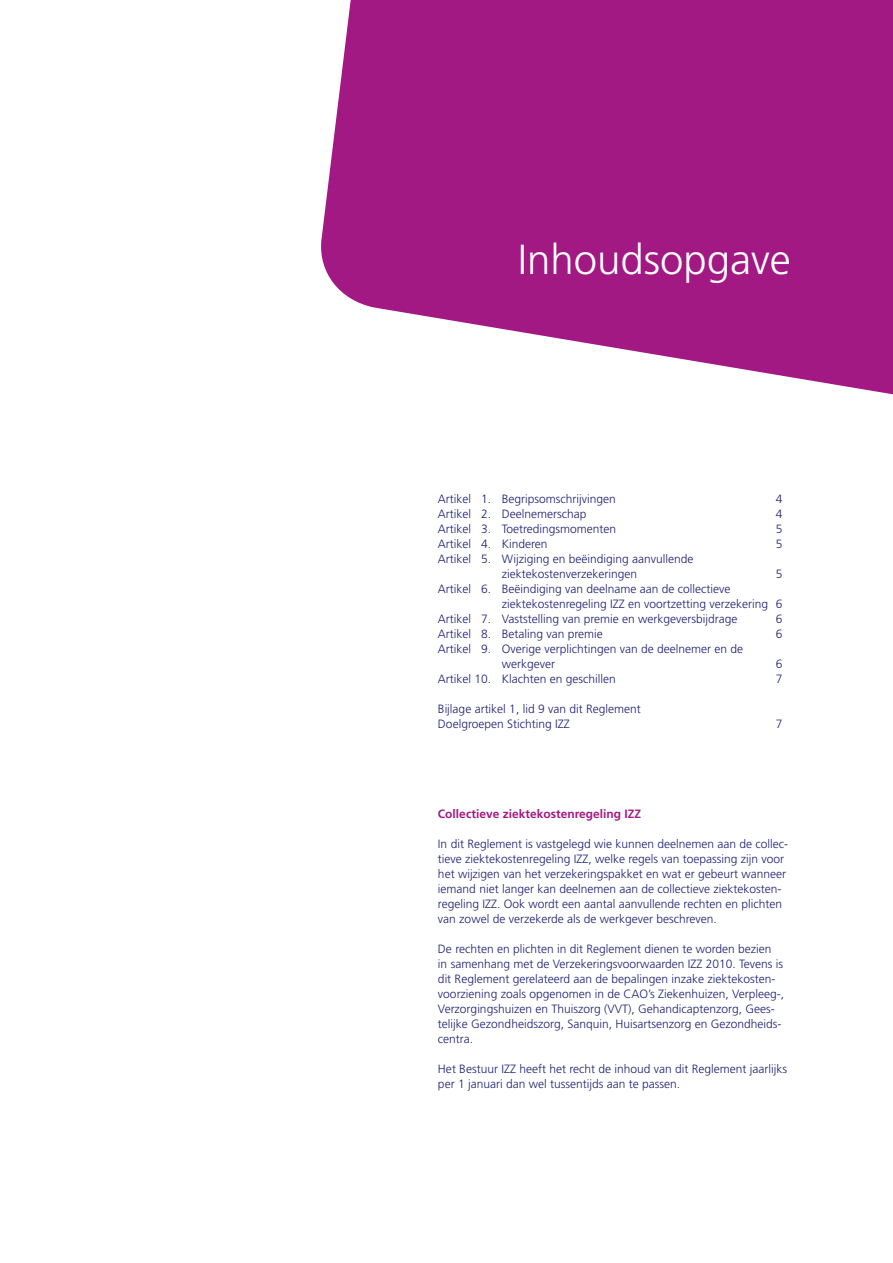
<style>
.page{position:relative;width:893px;height:1263px;background:#fff}
.page>*{position:absolute;margin:0;border:0;box-sizing:border-box;transform-origin:0 0}
.t1{font:300 42px "Frutiger";color:#fff}
.t2{font:300 12px/15px "Frutiger";color:#1e2171}
.t3{font:700 12px "Frutiger";color:#a21984}
</style>
<div class="page">
<svg style="left:321px;top:0;width:572px;height:395px;background:#af3a95"></svg>
<svg style="left:786px;top:60px;width:4px;height:8px"></svg>
<h1 class="t1" style="left:518px;top:236px;width:275px">Inhoudsopgave</h1>
<p class="t2" style="left:438px;top:491px;width:179px">Artikel 1. Begripsomschrijvingen</p>
<p class="t2" style="left:776px;top:491px;width:8px">4</p>
<p class="t2" style="left:438px;top:506px;width:150px">Artikel 2. Deelnemerschap</p>
<p class="t2" style="left:776px;top:506px;width:8px">4</p>
<p class="t2" style="left:438px;top:521px;width:180px">Artikel 3. Toetredingsmomenten</p>
<p class="t2" style="left:776px;top:521px;width:8px">5</p>
<p class="t2" style="left:438px;top:536px;width:111px">Artikel 4. Kinderen</p>
<p class="t2" style="left:776px;top:536px;width:8px">5</p>
<p class="t2" style="left:502px;top:551px;width:193px;text-indent:-64px">Artikel 5. Wijziging en beëindiging aanvullende ziektekostenverzekeringen</p>
<p class="t2" style="left:776px;top:566px;width:8px">5</p>
<p class="t2" style="left:438px;top:581px;width:294px">Artikel 6. Beëindiging van deelname aan de collectieve</p>
<p class="t2" style="left:502px;top:596px;width:282px">ziektekostenregeling IZZ en voortzetting verzekering 6</p>
<p class="t2" style="left:438px;top:611px;width:301px">Artikel 7. Vaststelling van premie en werkgeversbijdrage</p>
<p class="t2" style="left:776px;top:611px;width:8px">6</p>
<p class="t2" style="left:438px;top:626px;width:166px">Artikel 8. Betaling van premie</p>
<p class="t2" style="left:776px;top:626px;width:8px">6</p>
<p class="t2" style="left:502px;top:641px;width:243px;text-indent:-64px">Artikel 9. Overige verplichtingen van de deelnemer en de werkgever</p>
<p class="t2" style="left:776px;top:656px;width:8px">6</p>
<p class="t2" style="left:438px;top:671px;width:179px">Artikel 10. Klachten en geschillen</p>
<p class="t2" style="left:776px;top:671px;width:8px">7</p>
<p class="t2" style="left:438px;top:701px;width:204px">Bijlage artikel 1, lid 9 van dit Reglement<br>Doelgroepen Stichting IZZ</p>
<p class="t2" style="left:776px;top:716px;width:8px">7</p>
<p class="t3" style="left:438px;top:806px;width:205px">Collectieve ziektekostenregeling IZZ</p>
<p class="t2" style="left:438px;top:836px;width:352px">In dit Reglement is vastgelegd wie kunnen deelnemen aan de collec&shy;tieve ziektekostenregeling IZZ, welke regels van toepassing zijn voor het wijzigen van het verzekeringspakket en wat er gebeurt wanneer iemand niet langer kan deelnemen aan de collectieve ziektekosten&shy;regeling IZZ. Ook wordt een aantal aanvullende rechten en plichten van zowel de verzekerde als de werkgever beschreven.</p>
<p class="t2" style="left:438px;top:941px;width:348px">De rechten en plichten in dit Reglement dienen te worden bezien<br>in samenhang met de Verzekeringsvoorwaarden IZZ 2010. Tevens is dit Reglement gerelateerd aan de bepalingen inzake ziektekosten&shy;voorziening zoals opgenomen in de CAO’s Ziekenhuizen, Verpleeg-, Verzorgingshuizen en Thuiszorg (VVT), Gehandicaptenzorg, Gees&shy;telijke Gezondheidszorg, Sanquin, Huisartsenzorg en Gezondheids&shy;centra.</p>
<p class="t2" style="left:438px;top:1061px;width:351px">Het Bestuur IZZ heeft het recht de inhoud van dit Reglement jaarlijks per 1 januari dan wel tussentijds aan te passen.</p>
</div>
